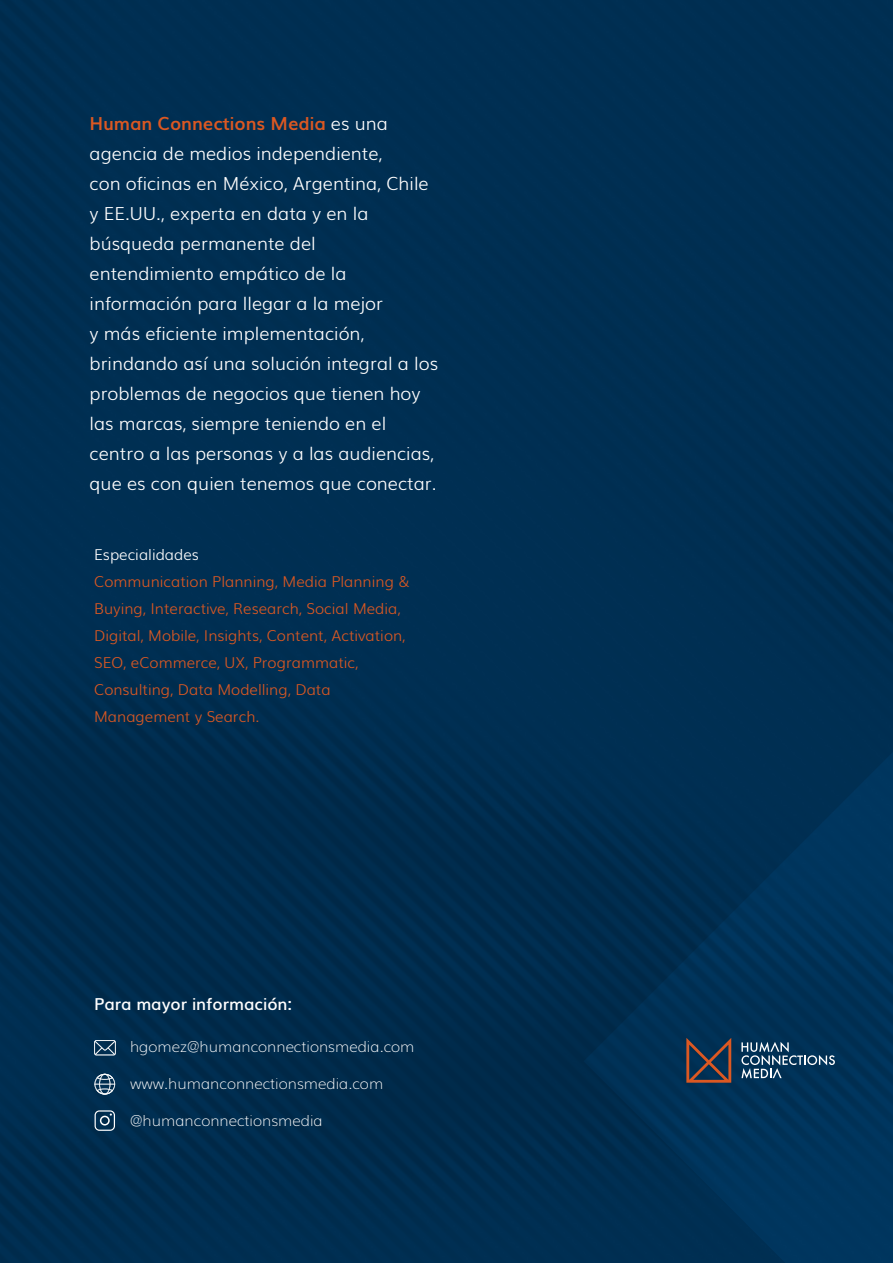
<style>
.page{position:relative;width:893px;height:1263px;background:#fff}
.page>*{position:absolute;margin:0;border:0;box-sizing:border-box;transform-origin:0 0}
.t1{font:300 18px/30px "Muli";color:#fff}
.t2{font:600 16.5px "Muli";color:#fff}
.t3{font:300 15px/27px "Muli";color:#db5822}
.t4{font:200 15px "Muli";color:#fff}
.t5{font:300 15px "Muli";color:#fff}
.s1{font-weight:700;color:#db5822}
</style>
<div class="page">
<img style="left:0;top:0;width:893px;height:1263px">
<svg style="left:95px;top:1110px;width:20px;height:21px"></svg>
<svg style="left:94px;top:1040px;width:22px;height:15px"></svg>
<svg style="left:94px;top:1074px;width:21px;height:20px"></svg>
<svg style="left:741px;top:1042px;width:94px;height:36px;background:#2f5774"></svg>
<svg style="left:686px;top:1038px;width:45px;height:45px;background:#443c44"></svg>
<p class="t1" style="left:90px;top:107px;width:350px"><span class="s1">Human Connections Media</span> es una agencia de medios independiente,<br>con oficinas en México, Argentina, Chile y EE.UU., experta en data y en la búsqueda permanente del entendimiento empático de la información para llegar a la mejor<br>y más eficiente implementación, brindando así una solución integral a los problemas de negocios que tienen hoy las marcas, siempre teniendo en el centro a las personas y a las audiencias, que es con quien tenemos que conectar.</p>
<p class="t5" style="left:94px;top:543px;width:106px">Especialidades</p>
<p class="t3" style="left:94px;top:567px;width:317px">Communication Planning, Media Planning &amp; Buying, Interactive, Research, Social Media, Digital, Mobile, Insights, Content, Activation, SEO, eCommerce, UX, Programmatic, Consulting, Data Modelling, Data Management y Search.</p>
<p class="t2" style="left:94px;top:991px;width:200px">Para mayor información:</p>
<p class="t4" style="left:130px;top:1035px;width:286px">hgomez@humanconnectionsmedia.com</p>
<p class="t4" style="left:130px;top:1072px;width:255px">www.humanconnectionsmedia.com</p>
<p class="t4" style="left:130px;top:1109px;width:194px">@humanconnectionsmedia</p>
</div>
